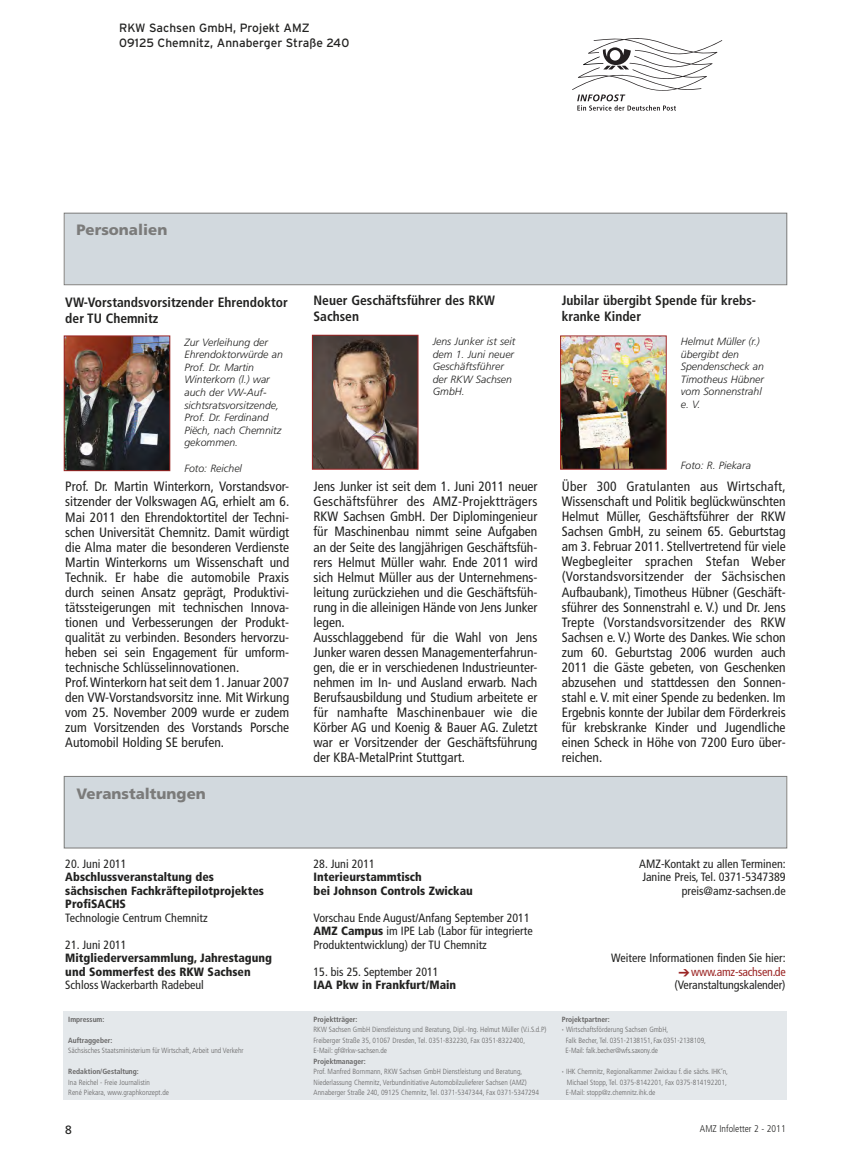
<style>
.page{position:relative;width:851px;height:1166px;background:#fff}
.page>*{position:absolute;margin:0;border:0;box-sizing:border-box;transform-origin:0 0}
.t1{font:900 15px "Frutiger";color:#7b7b7a}
.t2{font:condensed 13.5px/15px "Frutiger";color:#222221}
.t3{font:700 condensed 13.5px/16.2px "Frutiger";color:#222221}
.t4{font:condensed 12px/13.5px "Frutiger";color:#222221}
.t5{font:900 condensed 12px/13.5px "Frutiger";color:#222221}
.t6{font:12px/14.4px "Interstate";color:#222221}
.t7{font:condensed 12px "Frutiger";letter-spacing:-.02em;color:#9b2524}
.t8{font:12px "Frutiger";color:#222221}
.t9{font:italic 300 10.5px/12.6px "Frutiger";color:#222221}
.t10{font:300 condensed 9.75px "Frutiger";color:#222221}
.t11{font:300 condensed 7.5px/10.5px "Frutiger";color:#656464}
.t12{font:700 condensed 7.5px "Frutiger";color:#656464}
.s1{font-weight:900}
.s2{font-weight:700;font-stretch:normal}
</style>
<div class="page">
<div style="left:64px;top:1010px;width:723px;height:88px;background:#e4e8eb"></div>
<svg style="left:572px;top:38px;width:150px;height:73px"></svg>
<img style="left:66px;top:337px;width:102px;height:132px">
<div style="left:64px;top:335px;width:106px;height:136px;border:1px solid #9b2524"></div>
<div style="left:65px;top:776px;width:721px;height:71px;background:#d2d9de"></div>
<div style="left:64px;top:775px;width:723px;height:73px;border:1px solid #7b7b7a"></div>
<div style="left:65px;top:213px;width:721px;height:71px;background:#d2d9de"></div>
<div style="left:64px;top:213px;width:723px;height:72px;border:1px solid #7b7b7a"></div>
<img style="left:314px;top:337px;width:102px;height:130px">
<div style="left:312px;top:335px;width:106px;height:134px;border:1px solid #9b2524"></div>
<img style="left:562px;top:337px;width:102px;height:130px">
<div style="left:560px;top:335px;width:106px;height:134px;border:1px solid #9b2524"></div>
<p class="t6" style="left:119px;top:21px;width:231px">RKW Sachsen GmbH, Projekt AMZ<br>09125 Chemnitz, Annaberger Straße 240</p>
<p class="t1" style="left:76px;top:224px;width:92px">Personalien</p>
<p class="t3" style="left:65px;top:295px;width:224px">VW-Vorstandsvorsitzender Ehrendoktor der TU Chemnitz</p>
<p class="t9" style="left:184px;top:336px;width:100px">Zur Verleihung der<br>Ehrendoktorwürde an<br>Prof. Dr. Martin<br>Winterkorn (l.) war auch der VW-Auf&shy;sichtsratsvorsitzende,<br>Prof. Dr. Ferdinand<br>Piëch, nach Chemnitz gekommen.</p>
<p class="t9" style="left:184px;top:462px;width:59px">Foto: Reichel</p>
<p class="t3" style="left:313px;top:293px;width:183px">Neuer Geschäftsführer des RKW<br>Sachsen</p>
<p class="t9" style="left:432px;top:336px;width:84px">Jens Junker ist seit dem 1. Juni neuer<br>Geschäftsführer der RKW Sachsen<br>GmbH.</p>
<p class="t3" style="left:561px;top:293px;width:196px">Jubilar übergibt Spende für krebs&shy;kranke Kinder</p>
<p class="t9" style="left:680px;top:336px;width:85px">Helmut Müller (r.) übergibt den<br>Spendenscheck an<br>Timotheus Hübner vom Sonnenstrahl e. V.</p>
<p class="t9" style="left:680px;top:459px;width:72px">Foto: R. Piekara</p>
<p class="t2" style="left:65px;top:480px;width:225px">Prof. Dr. Martin Winterkorn, Vorstandsvor&shy;sitzender der Volkswagen AG, erhielt am 6.<br>Mai 2011 den Ehrendoktortitel der Techni&shy;schen Universität Chemnitz. Damit würdigt die Alma mater die besonderen Verdienste Martin Winterkorns um Wissenschaft und Technik. Er habe die automobile Praxis durch seinen Ansatz geprägt, Produktivi&shy;tätssteigerungen mit technischen Innova&shy;tionen und Verbesserungen der Produkt&shy;qualität zu verbinden. Besonders hervorzu&shy;heben sei sein Engagement für umform&shy;technische Schlüsselinnovationen.<br>Prof. Winterkorn hat seit dem 1. Januar 2007 den VW-Vorstandsvorsitz inne. Mit Wirkung vom 25. November 2009 wurde er zudem zum Vorsitzenden des Vorstands Porsche Automobil Holding SE berufen.</p>
<p class="t2" style="left:313px;top:480px;width:225px">Jens Junker ist seit dem 1. Juni 2011 neuer Geschäftsführer des AMZ-Projektträgers RKW Sachsen GmbH. Der Diplomingenieur für Maschinenbau nimmt seine Aufgaben an der Seite des langjährigen Geschäftsfüh&shy;rers Helmut Müller wahr. Ende 2011 wird sich Helmut Müller aus der Unternehmens&shy;leitung zurückziehen und die Geschäftsfüh&shy;rung in die alleinigen Hände von Jens Junker legen.<br>Ausschlaggebend für die Wahl von Jens Junker waren dessen Managementerfahrun&shy;gen, die er in verschiedenen Industrieunter&shy;nehmen im In- und Ausland erwarb. Nach Berufsausbildung und Studium arbeitete er für namhafte Maschinenbauer wie die Körber AG und Koenig &amp; Bauer AG. Zuletzt war er Vorsitzender der Geschäftsführung der KBA-MetalPrint Stuttgart.</p>
<p class="t2" style="left:561px;top:480px;width:225px;text-align:justify">Über 300 Gratulanten aus Wirtschaft, Wissenschaft und Politik beglückwünschten Helmut Müller, Geschäftsführer der RKW Sachsen GmbH, zu seinem 65. Geburtstag am 3. Februar 2011. Stellvertretend für viele Wegbegleiter sprachen Stefan Weber (Vorstandsvorsitzender der Sächsischen Aufbaubank), Timotheus Hübner (Geschäft&shy;sführer des Sonnenstrahl e. V.) und Dr. Jens Trepte (Vorstandsvorsitzender des RKW Sachsen e. V.) Worte des Dankes. Wie schon zum 60. Geburtstag 2006 wurden auch 2011 die Gäste gebeten, von Geschenken abzusehen und stattdessen den Sonnen&shy;stahl e. V. mit einer Spende zu bedenken. Im Ergebnis konnte der Jubilar dem Förderkreis für krebskranke Kinder und Jugendliche einen Scheck in Höhe von 7200 Euro über&shy;reichen.</p>
<p class="t1" style="left:77px;top:787px;width:131px">Veranstaltungen</p>
<p class="t4" style="left:65px;top:857px;width:63px">20. Juni 2011</p>
<p class="t5" style="left:65px;top:870px;width:200px">Abschlussveranstaltung des sächsischen Fachkräftepilotprojektes<br>ProfiSACHS</p>
<p class="t4" style="left:65px;top:911px;width:144px">Technologie Centrum Chemnitz</p>
<p class="t4" style="left:65px;top:938px;width:63px">21. Juni 2011</p>
<p class="t5" style="left:65px;top:951px;width:208px">Mitgliederversammlung, Jahrestagung und Sommerfest des RKW Sachsen</p>
<p class="t4" style="left:65px;top:978px;width:140px">Schloss Wackerbarth Radebeul</p>
<p class="t4" style="left:313px;top:857px;width:63px">28. Juni 2011</p>
<p class="t5" style="left:313px;top:870px;width:161px">Interieurstammtisch<br>bei Johnson Controls Zwickau</p>
<p class="t4" style="left:313px;top:911px;width:221px">Vorschau Ende August/Anfang September 2011<br><span class="s1">AMZ Campus</span> im IPE Lab (Labor für integrierte<br>Produktentwicklung) der TU Chemnitz</p>
<p class="t4" style="left:313px;top:965px;width:127px">15. bis 25. September 2011</p>
<p class="t5" style="left:313px;top:978px;width:144px">IAA Pkw in Frankfurt/Main</p>
<p class="t4" style="left:639px;top:857px;width:148px;text-align:right">AMZ-Kontakt zu allen Terminen:<br>Janine Preis, Tel. 0371-5347389 preis@amz-sachsen.de</p>
<p class="t4" style="left:611px;top:951px;width:176px">Weitere Informationen finden Sie hier:</p>
<p class="t7" style="left:691px;top:966px;width:96px">www.amz-sachsen.de</p>
<p class="t4" style="left:674px;top:978px;width:112px">(Veranstaltungskalender)</p>
<p class="t12" style="left:561px;top:1015px;width:49px">Projektpartner:</p>
<p class="t11" style="left:561px;top:1024px;width:108px"><span class="s2">·</span> Wirtschaftsförderung Sachsen GmbH,</p>
<p class="t11" style="left:565px;top:1035px;width:142px">Falk Becher, Tel. 0351-2138151,Fax 0351-2138109,</p>
<p class="t11" style="left:565px;top:1045px;width:94px">E-Mail: falk.becher@wfs.saxony.de</p>
<p class="t11" style="left:565px;top:1066px;width:164px;text-indent:-4px"><span class="s2">·</span> IHK Chemnitz, Regionalkammer Zwickau f. die sächs. IHK’n,<br>Michael Stopp, Tel. 0375-8142201, Fax 0375-814192201,<br>E-Mail: stopp@z.chemnitz.ihk.de</p>
<p class="t12" style="left:313px;top:1015px;width:45px">Projektträger:</p>
<p class="t11" style="left:313px;top:1024px;width:234px">RKW Sachsen GmbH Dienstleistung und Beratung, Dipl.-Ing. Helmut Müller (V.i.S.d.P)<br>Freiberger Straße 35, 01067 Dresden, Tel. 0351-832230, Fax 0351-8322400,<br>E-Mail: gf@rkw-sachsen.de</p>
<p class="t12" style="left:313px;top:1057px;width:54px">Projektmanager:</p>
<p class="t11" style="left:313px;top:1066px;width:227px">Prof. Manfred Bornmann, RKW Sachsen GmbH Dienstleistung und Beratung,<br>Niederlassung Chemnitz, Verbundinitiative Automobilzulieferer Sachsen (AMZ)<br>Annaberger Straße 240, 09125 Chemnitz, Tel. 0371-5347344, Fax 0371-5347294</p>
<p class="t12" style="left:68px;top:1015px;width:38px">Impressum:</p>
<p class="t12" style="left:68px;top:1036px;width:46px">Auftraggeber:</p>
<p class="t11" style="left:68px;top:1045px;width:177px">Sächsisches Staatsministerium für Wirtschaft, Arbeit und Verkehr</p>
<p class="t12" style="left:68px;top:1068px;width:72px">Redaktion/Gestaltung:</p>
<p class="t11" style="left:68px;top:1077px;width:102px">Ina Reichel - Freie Journalistin<br>René Piekara, www.graphkonzept.de</p>
<p class="t8" style="left:65px;top:1124px;width:8px">8</p>
<p class="t10" style="left:699px;top:1124px;width:87px">AMZ Infoletter 2 - 2011</p>
</div>
